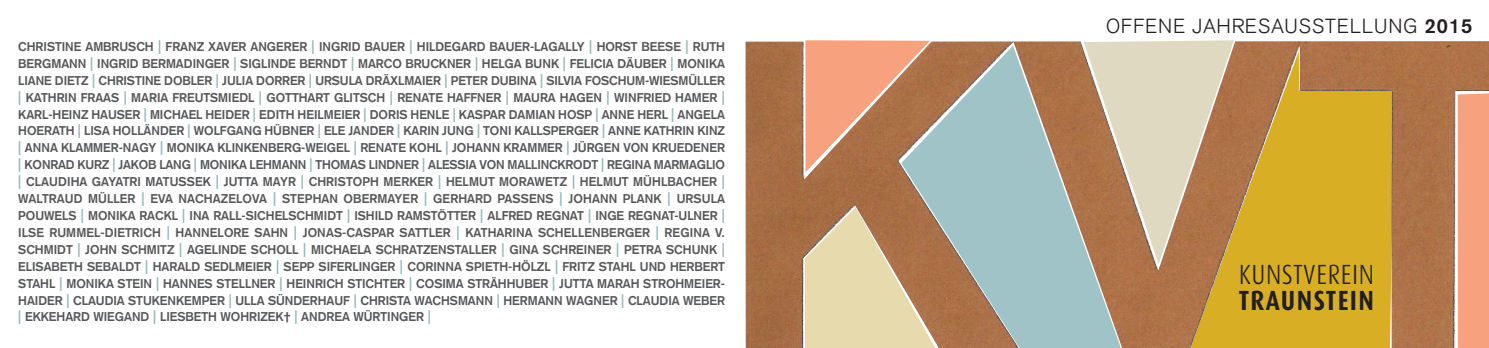
<style>
.page{position:relative;width:1489px;height:348px;background:#fff}
.page>*{position:absolute;margin:0;border:0;box-sizing:border-box;transform-origin:0 0}
.t1{font:300 27.75px "Dax Condensed";letter-spacing:.02em;color:#231f20}
.t2{font:700 27.75px "Dax Condensed";letter-spacing:.05em;color:#231f20}
.t3{font:300 20px "Akzidenz Grotesk";letter-spacing:.05em;color:#231f20}
.t4{font:700 12.5px/16.9px "Akzidenz Grotesk";color:#57585a;text-align:justify}
.s1{font-size:13.75px;color:#93b5b8}
.s2{font-weight:700}
</style>
<div class="page">
<img style="left:745px;top:41px;width:743px;height:306px">
<p class="t4" style="left:18px;top:38px;width:708px">CHRISTINE AMBRUSCH <span class="s1">|</span> FRANZ XAVER ANGERER <span class="s1">|</span> INGRID BAUER <span class="s1">|</span> HILDEGARD BAUER-LAGALLY <span class="s1">|</span> HORST BEESE <span class="s1">|</span> RUTH BERGMANN <span class="s1">|</span> INGRID BERMADINGER <span class="s1">|</span> SIGLINDE BERNDT <span class="s1">|</span> MARCO BRUCKNER <span class="s1">|</span> HELGA BUNK <span class="s1">|</span> FELICIA DÄUBER <span class="s1">|</span> MONIKA LIANE DIETZ <span class="s1">|</span> CHRISTINE DOBLER <span class="s1">|</span> JULIA DORRER <span class="s1">|</span> URSULA DRÄXLMAIER <span class="s1">|</span> PETER DUBINA <span class="s1">|</span> SILVIA FOSCHUM-WIESMÜLLER <span class="s1">|</span> KATHRIN FRAAS <span class="s1">|</span> MARIA FREUTSMIEDL <span class="s1">|</span> GOTTHART GLITSCH <span class="s1">|</span> RENATE HAFFNER <span class="s1">|</span> MAURA HAGEN <span class="s1">|</span> WINFRIED HAMER <span class="s1">| </span>KARL-HEINZ HAUSER <span class="s1">|</span> MICHAEL HEIDER <span class="s1">|</span> EDITH HEILMEIER <span class="s1">|</span> DORIS HENLE <span class="s1">|</span> KASPAR DAMIAN HOSP <span class="s1">|</span> ANNE HERL <span class="s1">|</span> ANGELA HOERATH <span class="s1">|</span> LISA HOLLÄNDER <span class="s1">|</span> WOLFGANG HÜBNER <span class="s1">|</span> ELE JANDER <span class="s1">|</span> KARIN JUNG <span class="s1">|</span> TONI KALLSPERGER <span class="s1">|</span> ANNE KATHRIN KINZ <span class="s1">|</span> ANNA KLAMMER-NAGY <span class="s1">|</span> MONIKA KLINKENBERG-WEIGEL <span class="s1">|</span> RENATE KOHL <span class="s1">|</span> JOHANN KRAMMER <span class="s1">|</span> JÜRGEN VON KRUEDENER <span class="s1">|</span> KONRAD KURZ <span class="s1">|</span> JAKOB LANG <span class="s1">|</span> MONIKA LEHMANN <span class="s1">|</span> THOMAS LINDNER <span class="s1">|</span> ALESSIA VON MALLINCKRODT <span class="s1">|</span> REGINA MARMAGLIO <span class="s1">|</span> CLAUDIHA GAYATRI MATUSSEK <span class="s1">|</span> JUTTA MAYR <span class="s1">|</span> CHRISTOPH MERKER <span class="s1">|</span> HELMUT MORAWETZ <span class="s1">|</span> HELMUT MÜHLBACHER <span class="s1">| </span>WALTRAUD MÜLLER <span class="s1">|</span> EVA NACHAZELOVA <span class="s1">|</span> STEPHAN OBERMAYER <span class="s1">|</span> GERHARD PASSENS <span class="s1">|</span> JOHANN PLANK <span class="s1">|</span> URSULA POUWELS <span class="s1">|</span> MONIKA RACKL <span class="s1">|</span> INA RALL-SICHELSCHMIDT <span class="s1">|</span> ISHILD RAMSTÖTTER <span class="s1">|</span> ALFRED REGNAT <span class="s1">|</span> INGE REGNAT-ULNER <span class="s1">| </span>ILSE RUMMEL-DIETRICH <span class="s1">|</span> HANNELORE SAHN <span class="s1">|</span> JONAS-CASPAR SATTLER <span class="s1">|</span> KATHARINA SCHELLENBERGER <span class="s1">|</span> REGINA V.<br>SCHMIDT <span class="s1">|</span> JOHN SCHMITZ <span class="s1">|</span> AGELINDE SCHOLL <span class="s1">|</span> MICHAELA SCHRATZENSTALLER <span class="s1">|</span> GINA SCHREINER <span class="s1">|</span> PETRA SCHUNK <span class="s1">| </span>ELISABETH SEBALDT <span class="s1">|</span> HARALD SEDLMEIER <span class="s1">|</span> SEPP SIFERLINGER <span class="s1">|</span> CORINNA SPIETH-HÖLZL <span class="s1">|</span> FRITZ STAHL UND HERBERT STAHL <span class="s1">|</span> MONIKA STEIN <span class="s1">|</span> HANNES STELLNER <span class="s1">|</span> HEINRICH STICHTER <span class="s1">|</span> COSIMA STRÄHHUBER <span class="s1">|</span> JUTTA MARAH STROHMEIER-HAIDER <span class="s1">|</span> CLAUDIA STUKENKEMPER <span class="s1">|</span> ULLA SÜNDERHAUF <span class="s1">|</span> CHRISTA WACHSMANN <span class="s1">|</span> HERMANN WAGNER <span class="s1">|</span> CLAUDIA WEBER <span class="s1">|</span> EKKEHARD WIEGAND <span class="s1">|</span> LIESBETH WOHRIZEK† <span class="s1">|</span> ANDREA WÜRTINGER <span class="s1">|</span></p>
<h2 class="t3" style="left:1106px;top:14px;width:367px">OFFENE JAHRESAUSSTELLUNG <span class="s2">2015</span></h2>
<h1 class="t1" style="left:1238px;top:259px;width:137px">KUNSTVEREIN</h1>
<h1 class="t2" style="left:1238px;top:285px;width:137px">TRAUNSTEIN</h1>
</div>
